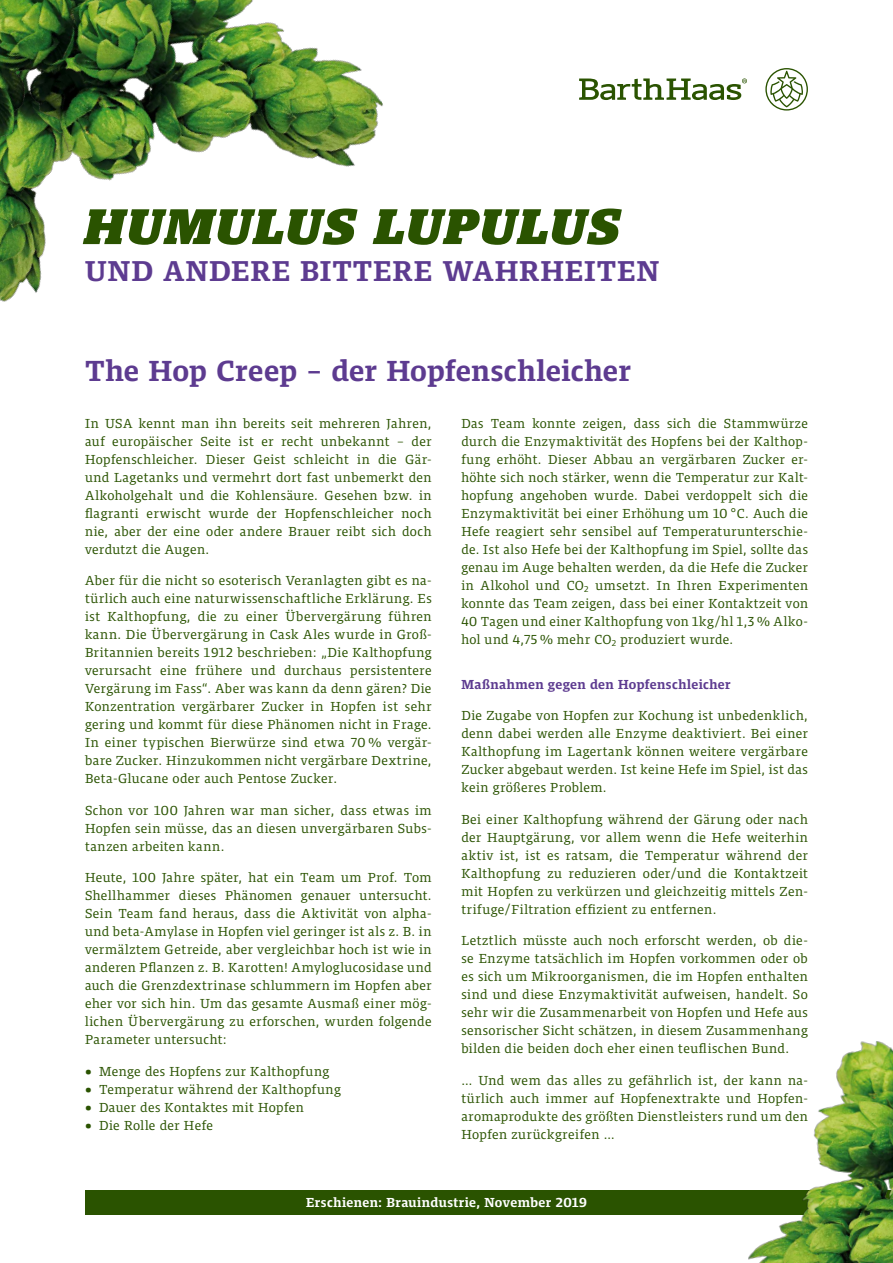
<style>
.page{position:relative;width:893px;height:1263px;background:#fff}
.page>*{position:absolute;margin:0;border:0;box-sizing:border-box;transform-origin:0 0}
.t1{font:italic 900 51.9px "Hop One";letter-spacing:.055em;color:#2a5300}
.t2{font:700 30px "Hop One";letter-spacing:.01em;color:#5d3b90}
.t3{font:700 29.7px "Hop One";letter-spacing:.04em;color:#5d3b90}
.t4{font:13.5px/18px "Hop One";letter-spacing:.03em;color:#2a5300;text-align:justify}
.t5{font:700 13.5px "Hop One";letter-spacing:.03em;color:#fff}
.t6{font:700 13.5px "Hop One";letter-spacing:.025em;color:#5d3b90}
</style>
<div class="page">
<div style="left:85px;top:1190px;width:808px;height:24px;background:#2a5300"></div>
<svg style="left:579px;top:68px;width:229px;height:43px"></svg>
<img style="left:0;top:0;width:383px;height:302px">
<img style="left:742px;top:1041px;width:151px;height:222px">
<h1 class="t1" style="left:85px;top:189px;width:536px">HUMULUS LUPULUS</h1>
<h3 class="t3" style="left:85px;top:249px;width:576px">UND ANDERE BITTERE WAHRHEITEN</h3>
<h2 class="t2" style="left:85px;top:349px;width:547px">The Hop Creep – der Hopfenschleicher</h2>
<p class="t4" style="left:85px;top:413px;width:348px">In USA kennt man ihn bereits seit mehreren Jahren, auf europäischer Seite ist er recht unbekannt – der Hopfenschleicher. Dieser Geist schleicht in die Gär&shy;und Lagetanks und vermehrt dort fast unbemerkt den Alkoholgehalt und die Kohlensäure. Gesehen bzw. in flagranti erwischt wurde der Hopfenschleicher noch nie, aber der eine oder andere Brauer reibt sich doch verdutzt die Augen.</p>
<p class="t4" style="left:85px;top:570px;width:348px">Aber für die nicht so esoterisch Veranlagten gibt es na&shy;türlich auch eine naturwissenschaftliche Erklärung. Es ist Kalthopfung, die zu einer Übervergärung führen kann. Die Übervergärung in Cask Ales wurde in Groß-Britannien bereits 1912 beschrieben: „Die Kalthopfung verursacht eine frühere und durchaus persistentere Vergärung im Fass“. Aber was kann da denn gären? Die Konzentration vergärbarer Zucker in Hopfen ist sehr gering und kommt für diese Phänomen nicht in Frage.<br>In einer typischen Bierwürze sind etwa 70 % vergär&shy;bare Zucker. Hinzukommen nicht vergärbare Dextrine, Beta-Glucane oder auch Pentose Zucker.</p>
<p class="t4" style="left:85px;top:800px;width:348px">Schon vor 100 Jahren war man sicher, dass etwas im Hopfen sein müsse, das an diesen unvergärbaren Subs&shy;tanzen arbeiten kann.</p>
<p class="t4" style="left:85px;top:867px;width:348px">Heute, 100 Jahre später, hat ein Team um Prof. Tom Shellhammer dieses Phänomen genauer untersucht.<br>Sein Team fand heraus, dass die Aktivität von alpha&shy;und beta-Amylase in Hopfen viel geringer ist als z. B. in vermälztem Getreide, aber vergleichbar hoch ist wie in anderen Pflanzen z. B. Karotten! Amyloglucosidase und auch die Grenzdextrinase schlummern im Hopfen aber eher vor sich hin. Um das gesamte Ausmaß einer mög&shy;lichen Übervergärung zu erforschen, wurden folgende Parameter untersucht:</p>
<p class="t4" style="left:85px;top:1061px;width:246px">• Menge des Hopfens zur Kalthopfung</p>
<p class="t4" style="left:85px;top:1079px;width:257px">• Temperatur während der Kalthopfung</p>
<p class="t4" style="left:85px;top:1097px;width:220px">• Dauer des Kontaktes mit Hopfen</p>
<p class="t4" style="left:85px;top:1115px;width:129px">• Die Rolle der Hefe</p>
<p class="t4" style="left:461px;top:413px;width:348px">Das Team konnte zeigen, dass sich die Stammwürze durch die Enzymaktivität des Hopfens bei der Kalthop&shy;fung erhöht. Dieser Abbau an vergärbaren Zucker er&shy;höhte sich noch stärker, wenn die Temperatur zur Kalt&shy;hopfung angehoben wurde. Dabei verdoppelt sich die Enzymaktivität bei einer Erhöhung um 10 °C. Auch die Hefe reagiert sehr sensibel auf Temperaturunterschie&shy;de. Ist also Hefe bei der Kalthopfung im Spiel, sollte das genau im Auge behalten werden, da die Hefe die Zucker in Alkohol und CO<sub>2</sub> umsetzt. In Ihren Experimenten konnte das Team zeigen, dass bei einer Kontaktzeit von 40 Tagen und einer Kalthopfung von 1kg/hl 1,3 % Alko&shy;hol und 4,75 % mehr CO<sub>2</sub> produziert wurde.</p>
<p class="t6" style="left:461px;top:674px;width:271px">Maßnahmen gegen den Hopfenschleicher</p>
<p class="t4" style="left:461px;top:705px;width:348px">Die Zugabe von Hopfen zur Kochung ist unbedenklich, denn dabei werden alle Enzyme deaktiviert. Bei einer Kalthopfung im Lagertank können weitere vergärbare Zucker abgebaut werden. Ist keine Hefe im Spiel, ist das kein größeres Problem.</p>
<p class="t4" style="left:461px;top:809px;width:348px">Bei einer Kalthopfung während der Gärung oder nach der Hauptgärung, vor allem wenn die Hefe weiterhin aktiv ist, ist es ratsam, die Temperatur während der Kalthopfung zu reduzieren oder/und die Kontaktzeit mit Hopfen zu verkürzen und gleichzeitig mittels Zen&shy;trifuge/Filtration effizient zu entfernen.</p>
<p class="t4" style="left:461px;top:930px;width:348px">Letztlich müsste auch noch erforscht werden, ob die&shy;se Enzyme tatsächlich im Hopfen vorkommen oder ob es sich um Mikroorganismen, die im Hopfen enthalten sind und diese Enzymaktivität aufweisen, handelt. So sehr wir die Zusammenarbeit von Hopfen und Hefe aus sensorischer Sicht schätzen, in diesem Zusammenhang bilden die beiden doch eher einen teuflischen Bund.</p>
<p class="t4" style="left:461px;top:1070px;width:348px">… Und wem das alles zu gefährlich ist, der kann na&shy;türlich auch immer auf Hopfenextrakte und Hopfen&shy;aromaprodukte des größten Dienstleisters rund um den Hopfen zurückgreifen …</p>
<p class="t5" style="left:306px;top:1192px;width:282px">Erschienen: Brauindustrie, November 2019</p>
</div>
